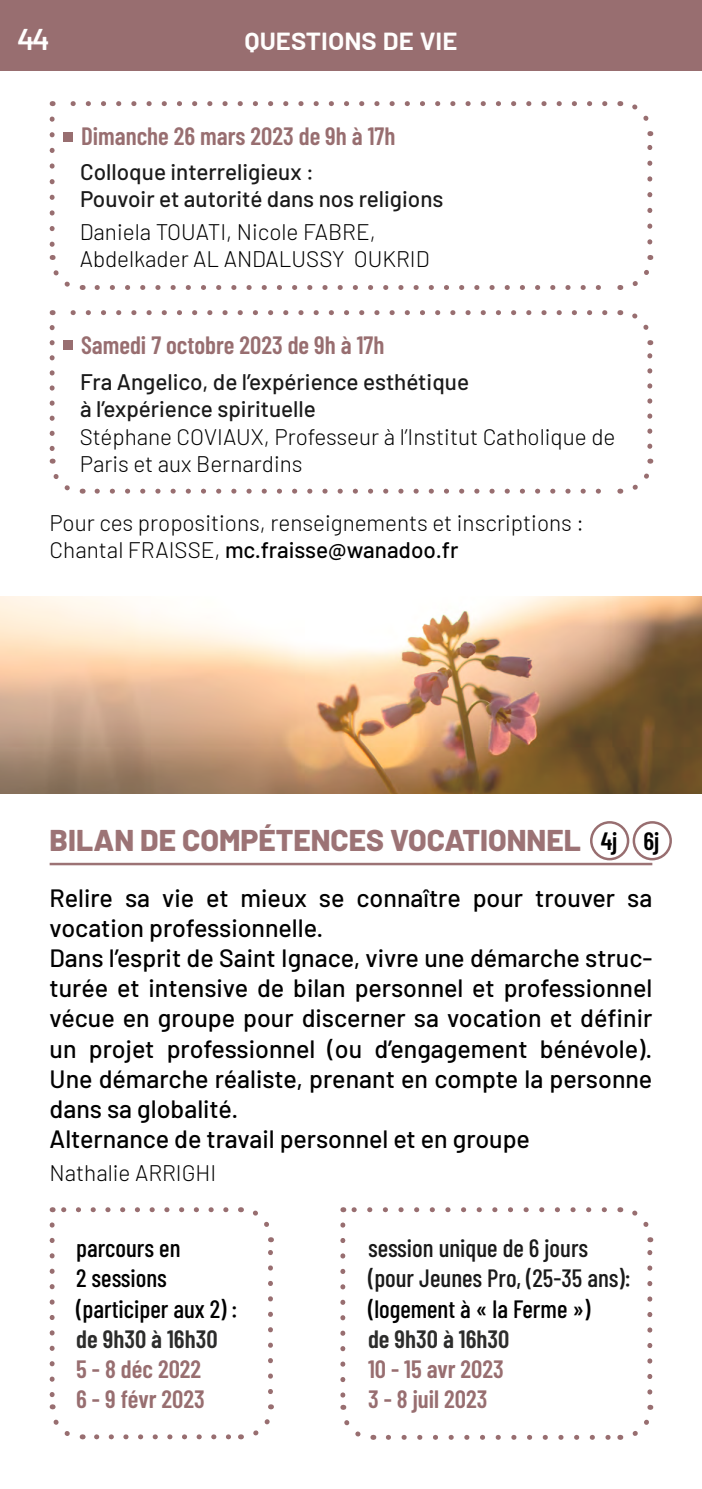
<style>
.page{position:relative;width:702px;height:1489px;background:#fff}
.page>*{position:absolute;margin:0;border:0;box-sizing:border-box;transform-origin:0 0}
.Titre_propostion_V1{font:800 30px "Barlow";color:#9c7375}
.Titre_sections{font:600 30px "Barlow";color:#fffefd}
.Description{font:600 30px "Barlow";color:#fffefd}
.Description-2{font:500 25px/30px "Barlow";color:#000;text-align:justify}
.Dates{font:600 25px "Barlow Condensed";color:#986e70}
.Description-3{font:500 25px "Barlow Condensed";color:#1a1a1a}
.Description-4{font:500 25px "Barlow Condensed";color:#000}
.Dates-2{font:600 25px "Barlow Condensed";color:#2c2c2b}
.Dates-3{font:500 25px "Barlow Condensed";color:#000}
.Dates-4{font:600 25px "Barlow Condensed";color:#000}
.Nom_Prénom{font:300 22.5px/27px "Barlow";color:#000}
.Description-5{font:500 22.5px "Barlow";color:#1a1a1a}
.Nom_Prénom-2{font:500 22.5px "Barlow";color:#000}
.s1{font-weight:300}
</style>
<div class="page">
<div style="left:0;top:0;width:702px;height:71px;background:#986e70"></div>
<hr style="left:50px;top:862px;width:602px;height:3px;background:#9c7375">
<svg style="left:96px;top:1434px;width:135px;height:5px"></svg>
<svg style="left:61px;top:1207px;width:165px;height:5px"></svg>
<svg style="left:50px;top:1224px;width:5px;height:185px"></svg>
<svg style="left:53px;top:1419px;width:30px;height:21px"></svg>
<svg style="left:253px;top:1404px;width:21px;height:32px"></svg>
<svg style="left:268px;top:1237px;width:5px;height:154px"></svg>
<svg style="left:240px;top:1207px;width:29px;height:20px"></svg>
<div style="left:590px;top:821px;width:39px;height:39px;border:2px solid #986e70;border-radius:50%"></div>
<svg style="left:388px;top:1434px;width:223px;height:5px"></svg>
<svg style="left:351px;top:1207px;width:253px;height:5px"></svg>
<svg style="left:340px;top:1224px;width:5px;height:185px"></svg>
<svg style="left:344px;top:1420px;width:30px;height:20px"></svg>
<svg style="left:632px;top:1404px;width:22px;height:32px"></svg>
<svg style="left:647px;top:1237px;width:5px;height:154px"></svg>
<svg style="left:619px;top:1207px;width:30px;height:20px"></svg>
<img style="left:0;top:596px;width:702px;height:197px">
<svg style="left:97px;top:285px;width:504px;height:5px"></svg>
<svg style="left:70px;top:101px;width:535px;height:5px"></svg>
<svg style="left:50px;top:119px;width:5px;height:141px"></svg>
<svg style="left:53px;top:270px;width:30px;height:20px"></svg>
<svg style="left:632px;top:255px;width:22px;height:31px"></svg>
<svg style="left:647px;top:131px;width:5px;height:111px"></svg>
<svg style="left:619px;top:101px;width:30px;height:20px"></svg>
<div style="left:63px;top:132px;width:9px;height:10px;background:#986e70"></div>
<svg style="left:97px;top:488px;width:504px;height:5px"></svg>
<svg style="left:70px;top:310px;width:535px;height:5px"></svg>
<svg style="left:50px;top:327px;width:5px;height:136px"></svg>
<svg style="left:53px;top:474px;width:30px;height:20px"></svg>
<svg style="left:632px;top:458px;width:22px;height:32px"></svg>
<svg style="left:647px;top:340px;width:5px;height:106px"></svg>
<svg style="left:619px;top:310px;width:30px;height:20px"></svg>
<div style="left:63px;top:340px;width:9px;height:10px;background:#986e70"></div>
<div style="left:632px;top:821px;width:40px;height:39px;border:2px solid #986e70;border-radius:50%"></div>
<p class="Description" style="left:17px;top:17px;width:34px">44</p>
<p class="Titre_sections" style="left:244px;top:17px;width:214px">QUESTIONS DE VIE</p>
<p class="Dates" style="left:81px;top:118px;width:316px">Dimanche 26 mars 2023 de 9h à 17h</p>
<p class="Description-5" style="left:80px;top:155px;width:235px">Colloque interreligieux :</p>
<p class="Description-5" style="left:80px;top:182px;width:365px">Pouvoir et autorité dans nos religions</p>
<p class="Nom_Prénom" style="left:80px;top:216px;width:297px">Daniela TOUATI, Nicole FABRE,</p>
<p class="Nom_Prénom" style="left:80px;top:243px;width:351px">Abdelkader AL ANDALUSSY OUKRID</p>
<p class="Dates" style="left:81px;top:327px;width:305px">Samedi 7 octobre 2023 de 9h à 17h</p>
<p class="Description-5" style="left:80px;top:366px;width:390px">Fra Angelico, de l’expérience esthétique</p>
<p class="Description-5" style="left:80px;top:393px;width:237px">à l’expérience spirituelle</p>
<p class="Nom_Prénom" style="left:80px;top:421px;width:537px">Stéphane COVIAUX, Professeur à l’Institut Catholique de<br>Paris et aux Bernardins</p>
<p class="Nom_Prénom" style="left:50px;top:508px;width:536px">Pour ces propositions, renseignements et inscriptions :</p>
<p class="Nom_Prénom-2" style="left:50px;top:534px;width:410px"><span class="s1">Chantal FRAISSE,</span> mc.fraisse@wanadoo.fr</p>
<p class="Titre_propostion_V1" style="left:50px;top:817px;width:532px">BILAN DE COMPÉTENCES VOCATIONNEL</p>
<p class="Dates-4" style="left:600px;top:822px;width:18px">4j</p>
<p class="Dates-4" style="left:643px;top:822px;width:18px">6j</p>
<p class="Description-2" style="left:50px;top:881px;width:604px">Relire sa vie et mieux se connaître pour trouver sa</p>
<p class="Description-2" style="left:50px;top:911px;width:275px">vocation professionnelle.</p>
<p class="Description-2" style="left:50px;top:941px;width:604px">Dans l’esprit de Saint Ignace, vivre une démarche struc&shy;turée et intensive de bilan personnel et professionnel vécue en groupe pour discerner sa vocation et définir un projet professionnel (ou d’engagement bénévole).<br>Une démarche réaliste, prenant en compte la personne dans sa globalité.</p>
<p class="Description-2" style="left:50px;top:1121px;width:482px">Alternance de travail personnel et en groupe</p>
<p class="Nom_Prénom" style="left:50px;top:1157px;width:168px">Nathalie ARRIGHI</p>
<p class="Description-4" style="left:76px;top:1230px;width:106px">parcours en</p>
<p class="Description-4" style="left:76px;top:1260px;width:92px">2 sessions</p>
<p class="Description-4" style="left:76px;top:1290px;width:163px">(participer aux 2) :</p>
<p class="Dates-2" style="left:76px;top:1320px;width:143px">de 9h30 à 16h30</p>
<p class="Dates" style="left:76px;top:1350px;width:126px">5 - 8 déc 2022</p>
<p class="Dates" style="left:76px;top:1380px;width:130px">6 - 9 févr 2023</p>
<p class="Description-3" style="left:368px;top:1230px;width:222px">session unique de 6 jours</p>
<p class="Description-3" style="left:368px;top:1260px;width:264px">(pour Jeunes Pro, (25-35 ans):</p>
<p class="Dates-3" style="left:368px;top:1290px;width:224px">(logement à « la Ferme »)</p>
<p class="Dates-2" style="left:368px;top:1320px;width:143px">de 9h30 à 16h30</p>
<p class="Dates" style="left:368px;top:1350px;width:137px">10 - 15 avr 2023</p>
<p class="Dates" style="left:368px;top:1380px;width:121px">3 - 8 juil 2023</p>
</div>
